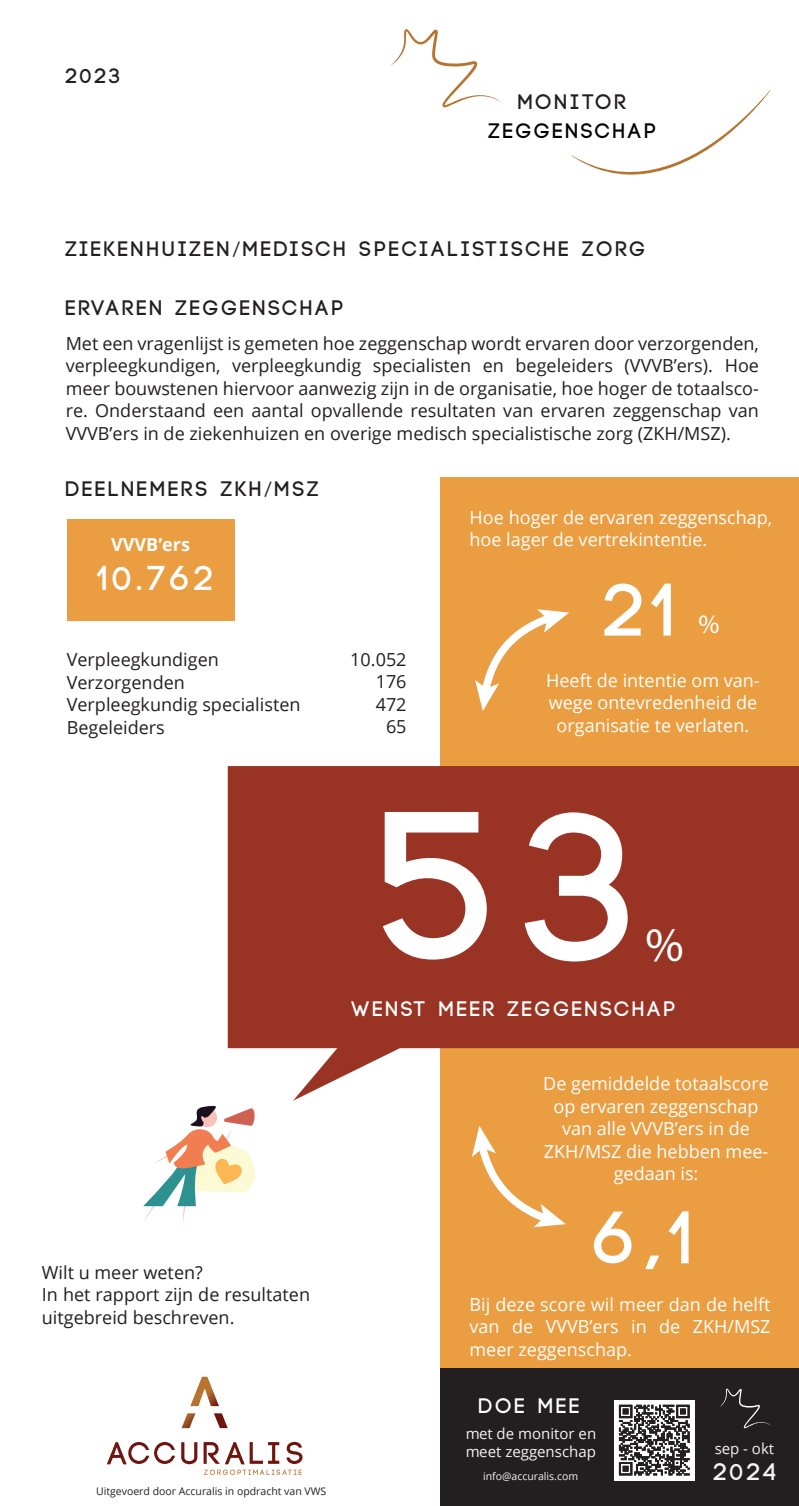
<style>
.page{position:relative;width:799px;height:1506px;background:#fff}
.page>*{position:absolute;margin:0;border:0;box-sizing:border-box;transform-origin:0 0}
.t1{font:700 210px "Code";color:#fff}
.t2{font:700 73.95px "Code";color:#fff}
.t3{font:48.3px "Myriad Pro";color:#fff}
.t4{font:700 34.5px "Code";color:#fff}
.t5{font:26.55px "Myriad Pro";color:#fff}
.t6{font:700 24px "Code";color:#fff}
.t7{font:700 21px "Code";letter-spacing:.15em;color:#231f20}
.t8{font:700 21px "Code";letter-spacing:.15em;color:#fff}
.t9{font:700 21px "Code";letter-spacing:.15em;color:#000}
.t10{font:18px/22.5px "Open Sans";color:#231f20;text-align:justify}
.t11{font:18px/22.5px "Open Sans";color:#fff;text-align:center}
.t12{font:18px/22.5px "Open Sans";color:#fff;text-align:center}
.t13{font:18px/22.5px "Open Sans";color:#231f20}
.t14{font:700 18px "Open Sans";color:#fff}
.t15{font:15px/18px "Open Sans";color:#fff}
.t16{font:10.5px "Open Sans";color:#231f20}
.t17{font:10.5px "Open Sans";color:#fff}
.s1{font-family:"Myriad Pro";font-weight:400}
</style>
<div class="page">
<div style="left:441px;top:477px;width:357px;height:891px;background:#ea9d41"></div>
<div style="left:441px;top:1368px;width:357px;height:138px;background:#231f20"></div>
<svg style="left:390px;top:29px;width:113px;height:79px"></svg>
<svg style="left:571px;top:90px;width:199px;height:85px"></svg>
<svg style="left:143px;top:1106px;width:112px;height:116px"></svg>
<div style="left:67px;top:520px;width:167px;height:101px;background:#ea9d41"></div>
<svg style="left:228px;top:766px;width:570px;height:335px;background:#a64831"></svg>
<svg style="left:475px;top:609px;width:94px;height:102px"></svg>
<svg style="left:472px;top:1126px;width:93px;height:102px"></svg>
<div style="left:614px;top:1400px;width:80px;height:80px;background:#fff"></div>
<svg style="left:618px;top:1405px;width:71px;height:70px"></svg>
<svg style="left:720px;top:1388px;width:51px;height:40px"></svg>
<svg style="left:190px;top:1377px;width:29px;height:29px"></svg>
<svg style="left:214px;top:1413px;width:14px;height:15px"></svg>
<svg style="left:181px;top:1413px;width:14px;height:15px"></svg>
<svg style="left:107px;top:1442px;width:68px;height:22px"></svg>
<svg style="left:203px;top:1442px;width:76px;height:22px"></svg>
<svg style="left:286px;top:1442px;width:16px;height:22px"></svg>
<svg style="left:181px;top:1442px;width:16px;height:22px"></svg>
<svg style="left:204px;top:1470px;width:97px;height:5px"></svg>
<p class="t7" style="left:66px;top:65px;width:56px">2023</p>
<p class="t7" style="left:518px;top:92px;width:109px">MONITOR</p>
<p class="t9" style="left:488px;top:120px;width:168px">ZEGGENSCHAP</p>
<p class="t7" style="left:66px;top:238px;width:580px">ZIEKENHUIZEN<span class="s1">/</span>MEDISCH SPECIALISTISCHE ZORG</p>
<p class="t7" style="left:66px;top:297px;width:279px">ERVAREN ZEGGENSCHAP</p>
<p class="t10" style="left:66px;top:332px;width:694px">Met een vragenlijst is gemeten hoe zeggenschap wordt ervaren door verzorgenden, verpleegkundigen, verpleegkundig specialisten en begeleiders (VVVB’ers). Hoe meer bouwstenen hiervoor aanwezig zijn in de organisatie, hoe hoger de totaalsco&shy;re. Onderstaand een aantal opvallende resultaten van ervaren zeggenschap van VVVB’ers in de ziekenhuizen en overige medisch specialistische zorg (ZKH/MSZ).</p>
<p class="t7" style="left:66px;top:478px;width:254px">DEELNEMERS ZKH<span class="s1">/</span>MSZ</p>
<p class="t14" style="left:111px;top:531px;width:80px">VVVB’ers</p>
<h3 class="t4" style="left:98px;top:560px;width:116px">10.762</h3>
<p class="t13" style="left:67px;top:648px;width:235px">Verpleegkundigen<br>Verzorgenden<br>Verpleegkundig specialisten<br>Begeleiders</p>
<p class="t13" style="left:350px;top:647px;width:58px;text-align:right">10.052<br>176<br>472<br>65</p>
<p class="t11" style="left:469px;top:505px;width:304px;text-align:left">Hoe hoger de ervaren zeggenschap, hoe lager de vertrekintentie.</p>
<h2 class="t2" style="left:604px;top:573px;width:72px">21</h2>
<h3 class="t5" style="left:698px;top:608px;width:23px">%</h3>
<p class="t11" style="left:546px;top:669px;width:215px">Heeft de intentie om van&shy;wege ontevredenheid de organisatie te verlaten.</p>
<h1 class="t1" style="left:383px;top:781px;width:254px">53</h1>
<h3 class="t3" style="left:645px;top:915px;width:40px">%</h3>
<p class="t8" style="left:351px;top:998px;width:325px">WENST MEER ZEGGENSCHAP</p>
<p class="t10" style="left:42px;top:1260px;width:269px;text-align:left">Wilt u meer weten?<br>In het rapport zijn de resultaten uitgebreid beschreven.</p>
<p class="t16" style="left:96px;top:1484px;width:232px">Uitgevoerd door Accuralis in opdracht van VWS</p>
<p class="t12" style="left:543px;top:1072px;width:227px">De gemiddelde totaalscore op ervaren zeggenschap van alle VVVB’ers in de<br>ZKH/MSZ die hebben mee&shy;gedaan is:</p>
<h2 class="t2" style="left:594px;top:1200px;width:99px">6,1</h2>
<p class="t11" style="left:469px;top:1292px;width:302px;text-align:justify">Bij deze score wil meer dan de helft van de VVVB’ers in de ZKH/MSZ meer zeggenschap.</p>
<p class="t8" style="left:478px;top:1395px;width:102px">DOE MEE</p>
<p class="t15" style="left:465px;top:1424px;width:133px">met de monitor en meet zeggenschap</p>
<p class="t17" style="left:483px;top:1469px;width:97px">info@accuralis.com</p>
<h3 class="t6" style="left:713px;top:1460px;width:64px">2024</h3>
<p class="t15" style="left:714px;top:1439px;width:61px">sep - okt</p>
</div>
